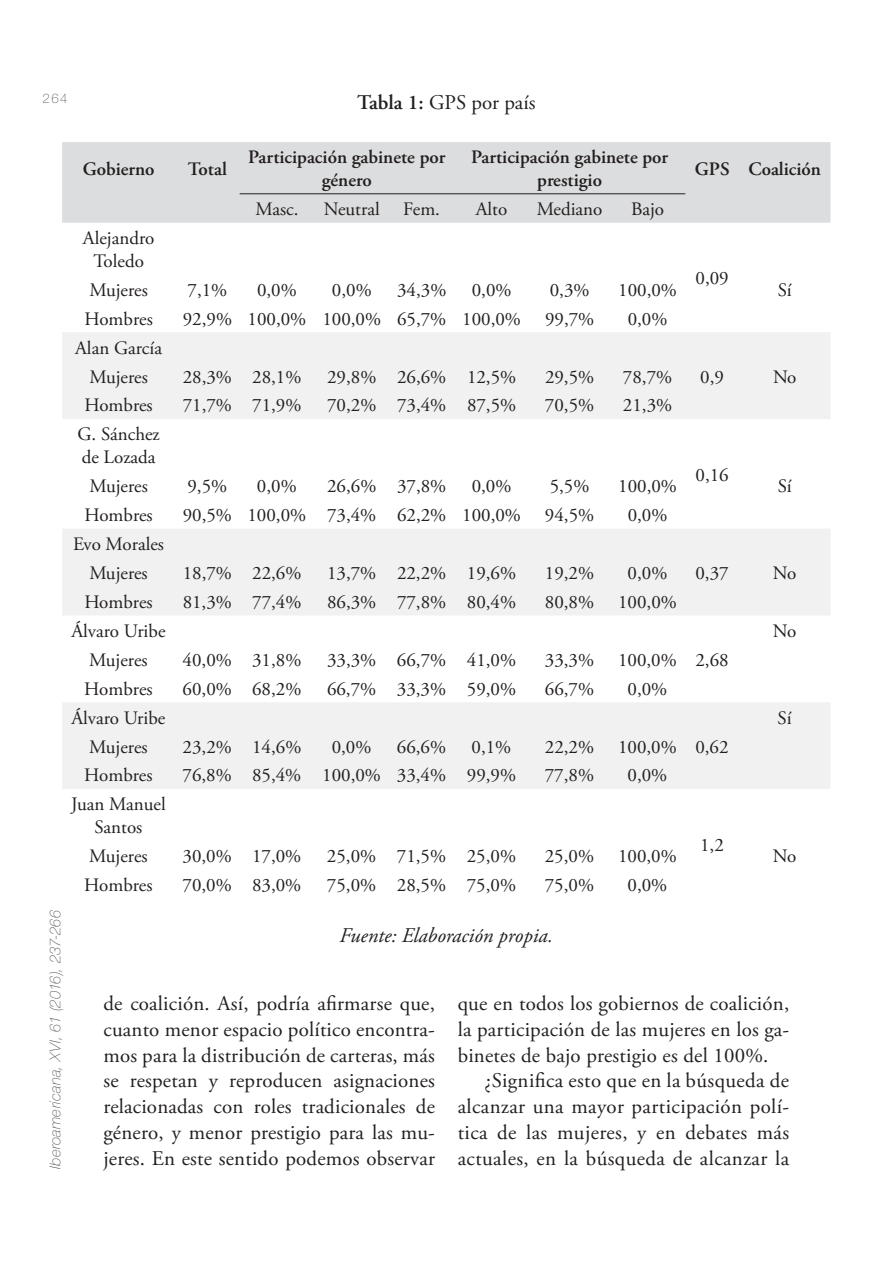
<style>
.page{position:relative;width:893px;height:1263px;background:#fff}
.page>*{position:absolute;margin:0;border:0;box-sizing:border-box;transform-origin:0 0}
.t1{font:20.85px/25.8px "Adobe Garamond Pro";letter-spacing:.01em;color:#231f20;text-align:justify}
.t2{font:italic 20.85px "Adobe Garamond Pro";color:#231f20}
.t3{font:18.9px/22.8px "Adobe Garamond Pro";color:#231f20;text-align:center}
.t4{font:600 18.9px/22.8px "Adobe Garamond Pro";color:#231f20;text-align:center}
.t5{font:italic 100 15.15px "Helvetica Neue LT Std";letter-spacing:.015em;color:#636466}
.t6{font:100 13.35px "Helvetica Neue LT Std";color:#636466}
.s1{font-weight:600}
</style>
<div class="page">
<div style="left:62px;top:142px;width:768px;height:81px;background:#dcddde"></div>
<svg style="left:62px;top:332px;width:768px;height:457px;fill:#f1f1f2"></svg>
<hr style="left:240px;top:193px;width:370px;height:1px;background:#231f20">
<hr style="left:610px;top:193px;width:75px;height:1px;background:#231f20">
<p class="t6" style="left:43px;top:91px;width:26px">264</p>
<p class="t1" style="left:357px;top:91px;width:180px"><span class="s1">Tabla 1:</span> GPS por país</p>
<p class="t4" style="left:83px;top:159px;width:73px">Gobierno</p>
<p class="t4" style="left:188px;top:159px;width:40px">Total</p>
<p class="t4" style="left:248px;top:148px;width:199px">Participación gabinete por género</p>
<p class="t4" style="left:471px;top:148px;width:199px">Participación gabinete por prestigio</p>
<p class="t4" style="left:695px;top:159px;width:128px">GPS Coalición</p>
<p class="t3" style="left:255px;top:199px;width:45px">Masc.</p>
<p class="t3" style="left:324px;top:199px;width:118px">Neutral Fem.</p>
<p class="t3" style="left:476px;top:199px;width:33px">Alto</p>
<p class="t3" style="left:537px;top:199px;width:67px">Mediano</p>
<p class="t3" style="left:631px;top:199px;width:34px">Bajo</p>
<p class="t3" style="left:83px;top:228px;width:73px">Alejandro<br>Toledo</p>
<p class="t3" style="left:695px;top:269px;width:35px">0,09</p>
<p class="t3" style="left:89px;top:280px;width:60px">Mujeres</p>
<p class="t3" style="left:188px;top:280px;width:41px">7,1%</p>
<p class="t3" style="left:257px;top:280px;width:41px">0,0%</p>
<p class="t3" style="left:332px;top:280px;width:41px">0,0%</p>
<p class="t3" style="left:397px;top:280px;width:51px">34,3%</p>
<p class="t3" style="left:472px;top:280px;width:41px">0,0%</p>
<p class="t3" style="left:550px;top:280px;width:41px">0,3%</p>
<p class="t3" style="left:618px;top:280px;width:60px">100,0%</p>
<p class="t3" style="left:778px;top:280px;width:15px">Sí</p>
<p class="t3" style="left:84px;top:309px;width:70px">Hombres</p>
<p class="t3" style="left:183px;top:309px;width:340px">92,9% 100,0% 100,0% 65,7% 100,0%</p>
<p class="t3" style="left:545px;top:309px;width:51px">99,7%</p>
<p class="t3" style="left:628px;top:309px;width:41px">0,0%</p>
<p class="t3" style="left:75px;top:335px;width:89px;line-height:29px">Alan García<br>Mujeres</p>
<p class="t3" style="left:183px;top:367px;width:120px">28,3% 28,1%</p>
<p class="t3" style="left:327px;top:367px;width:191px">29,8% 26,6% 12,5%</p>
<p class="t3" style="left:545px;top:367px;width:51px">29,5%</p>
<p class="t3" style="left:623px;top:367px;width:51px">78,7%</p>
<p class="t3" style="left:773px;top:367px;width:25px">No</p>
<p class="t3" style="left:700px;top:367px;width:25px">0,9</p>
<p class="t3" style="left:84px;top:396px;width:70px">Hombres</p>
<p class="t3" style="left:183px;top:396px;width:120px">71,7% 71,9%</p>
<p class="t3" style="left:327px;top:396px;width:191px">70,2% 73,4% 87,5%</p>
<p class="t3" style="left:545px;top:396px;width:51px">70,5%</p>
<p class="t3" style="left:623px;top:396px;width:51px">21,3%</p>
<p class="t3" style="left:77px;top:425px;width:84px;text-align:left">G. Sánchez de Lozada</p>
<p class="t3" style="left:695px;top:465px;width:35px">0,16</p>
<p class="t3" style="left:89px;top:476px;width:60px">Mujeres</p>
<p class="t3" style="left:187px;top:476px;width:41px">9,5%</p>
<p class="t3" style="left:257px;top:476px;width:41px">0,0%</p>
<p class="t3" style="left:327px;top:476px;width:121px">26,6% 37,8%</p>
<p class="t3" style="left:472px;top:476px;width:41px">0,0%</p>
<p class="t3" style="left:550px;top:476px;width:41px">5,5%</p>
<p class="t3" style="left:618px;top:476px;width:60px">100,0%</p>
<p class="t3" style="left:778px;top:476px;width:15px">Sí</p>
<p class="t3" style="left:84px;top:505px;width:70px">Hombres</p>
<p class="t3" style="left:183px;top:505px;width:340px">90,5% 100,0% 73,4% 62,2% 100,0%</p>
<p class="t3" style="left:545px;top:505px;width:51px">94,5%</p>
<p class="t3" style="left:628px;top:505px;width:41px">0,0%</p>
<p class="t3" style="left:73px;top:531px;width:92px;line-height:29px">Evo Morales<br>Mujeres</p>
<p class="t3" style="left:183px;top:563px;width:120px">18,7% 22,6%</p>
<p class="t3" style="left:327px;top:563px;width:191px">13,7% 22,2% 19,6%</p>
<p class="t3" style="left:545px;top:563px;width:51px">19,2%</p>
<p class="t3" style="left:628px;top:563px;width:41px">0,0%</p>
<p class="t3" style="left:773px;top:563px;width:25px">No</p>
<p class="t3" style="left:695px;top:563px;width:35px">0,37</p>
<p class="t3" style="left:84px;top:592px;width:70px">Hombres</p>
<p class="t3" style="left:183px;top:592px;width:120px">81,3% 77,4%</p>
<p class="t3" style="left:327px;top:592px;width:191px">86,3% 77,8% 80,4%</p>
<p class="t3" style="left:545px;top:592px;width:51px">80,8%</p>
<p class="t3" style="left:618px;top:592px;width:60px">100,0%</p>
<p class="t3" style="left:71px;top:621px;width:96px">Álvaro Uribe</p>
<p class="t3" style="left:89px;top:650px;width:60px">Mujeres</p>
<p class="t3" style="left:183px;top:650px;width:120px">40,0% 31,8%</p>
<p class="t3" style="left:327px;top:650px;width:191px">33,3% 66,7% 41,0%</p>
<p class="t3" style="left:545px;top:650px;width:51px">33,3%</p>
<p class="t3" style="left:618px;top:650px;width:60px">100,0%</p>
<p class="t3" style="left:84px;top:679px;width:70px">Hombres</p>
<p class="t3" style="left:183px;top:679px;width:120px">60,0% 68,2%</p>
<p class="t3" style="left:327px;top:679px;width:191px">66,7% 33,3% 59,0%</p>
<p class="t3" style="left:545px;top:679px;width:51px">66,7%</p>
<p class="t3" style="left:627px;top:679px;width:41px">0,0%</p>
<p class="t3" style="left:71px;top:708px;width:96px">Álvaro Uribe</p>
<p class="t3" style="left:89px;top:737px;width:60px">Mujeres</p>
<p class="t3" style="left:183px;top:737px;width:120px">23,2% 14,6%</p>
<p class="t3" style="left:332px;top:737px;width:41px">0,0%</p>
<p class="t3" style="left:397px;top:737px;width:51px">66,6%</p>
<p class="t3" style="left:472px;top:737px;width:41px">0,1%</p>
<p class="t3" style="left:545px;top:737px;width:51px">22,2%</p>
<p class="t3" style="left:618px;top:737px;width:60px">100,0%</p>
<p class="t3" style="left:84px;top:766px;width:70px">Hombres</p>
<p class="t3" style="left:183px;top:766px;width:335px">76,8% 85,4% 100,0% 33,4% 99,9%</p>
<p class="t3" style="left:545px;top:766px;width:51px">77,8%</p>
<p class="t3" style="left:627px;top:766px;width:41px">0,0%</p>
<p class="t3" style="left:71px;top:794px;width:96px">Juan Manuel<br>Santos</p>
<p class="t3" style="left:695px;top:650px;width:35px">2,68</p>
<p class="t3" style="left:695px;top:737px;width:35px">0,62</p>
<p class="t3" style="left:773px;top:621px;width:25px">No</p>
<p class="t3" style="left:778px;top:708px;width:15px">Sí</p>
<p class="t5" style="left:46px;top:1169px;width:261px;rotate:-90deg">Iberoamericana, XVI, 61 (2016), 237-266</p>
<p class="t3" style="left:700px;top:835px;width:25px">1,2</p>
<p class="t3" style="left:89px;top:846px;width:60px">Mujeres</p>
<p class="t3" style="left:183px;top:846px;width:120px">30,0% 17,0%</p>
<p class="t3" style="left:327px;top:846px;width:191px">25,0% 71,5% 25,0%</p>
<p class="t3" style="left:545px;top:846px;width:51px">25,0%</p>
<p class="t3" style="left:618px;top:846px;width:60px">100,0%</p>
<p class="t3" style="left:773px;top:846px;width:25px">No</p>
<p class="t3" style="left:84px;top:875px;width:70px">Hombres</p>
<p class="t3" style="left:183px;top:875px;width:120px">70,0% 83,0%</p>
<p class="t3" style="left:327px;top:875px;width:191px">75,0% 28,5% 75,0%</p>
<p class="t3" style="left:545px;top:875px;width:51px">75,0%</p>
<p class="t3" style="left:627px;top:875px;width:41px">0,0%</p>
<p class="t2" style="left:340px;top:927px;width:215px">Fuente: Elaboración propia.</p>
<p class="t1" style="left:103px;top:992px;width:333px">de coalición. Así, podría afirmarse que, cuanto menor espacio político encontra&shy;mos para la distribución de carteras, más se respetan y reproducen asignaciones relacionadas con roles tradicionales de género, y menor prestigio para las mu&shy;jeres. En este sentido podemos observar</p>
<p class="t1" style="left:458px;top:992px;width:333px">que en todos los gobiernos de coalición,</p>
<p class="t1" style="left:458px;top:1018px;width:333px">la participación de las mujeres en los ga-</p>
<p class="t1" style="left:458px;top:1044px;width:312px">binetes de bajo prestigio es del 100%.</p>
<p class="t1" style="left:485px;top:1069px;width:306px">¿Significa esto que en la búsqueda de</p>
<p class="t1" style="left:458px;top:1095px;width:333px">alcanzar una mayor participación polí-</p>
<p class="t1" style="left:458px;top:1121px;width:333px">tica de las mujeres, y en debates más</p>
<p class="t1" style="left:458px;top:1147px;width:333px">actuales, en la búsqueda de alcanzar la</p>
</div>
